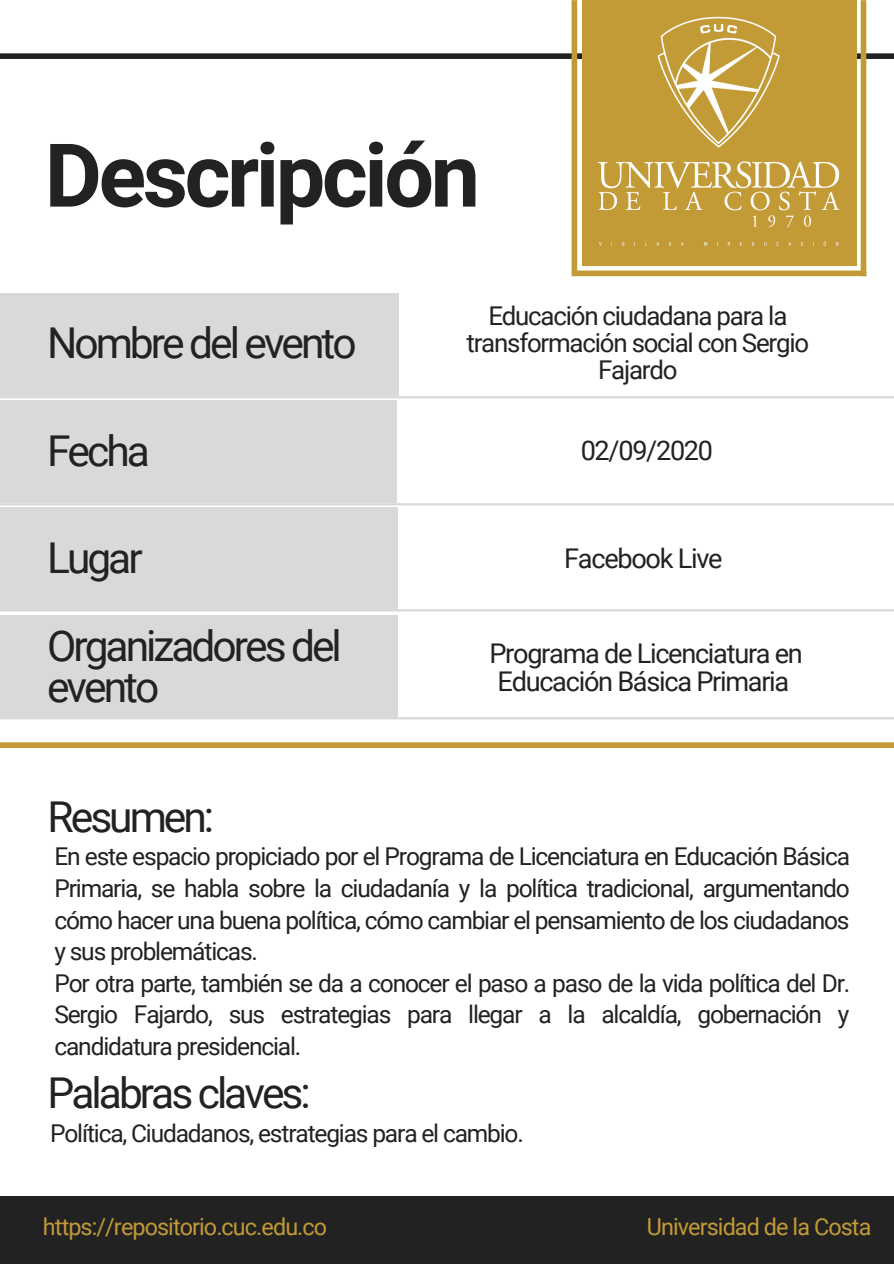
<style>
.page{position:relative;width:894px;height:1264px;background:#fff}
.page>*{position:absolute;margin:0;border:0;box-sizing:border-box;transform-origin:0 0}
.t1{font:700 88.05px "Roboto";letter-spacing:-.04em;color:#222}
.t2{font:42.45px/40.5px "Roboto";letter-spacing:-.07em;color:#222}
.t3{font:27.15px/27.2px "Roboto";letter-spacing:-.045em;color:#222}
.t4{font:27px "Roboto";letter-spacing:-.045em;color:#222}
.t5{font:25.8px/26.8px "Roboto";letter-spacing:-.045em;color:#222;text-align:center}
.t6{font:24.6px/31.5px "Roboto";letter-spacing:-.045em;color:#222;text-align:justify}
.t7{font:23.4px "Roboto";letter-spacing:-.04em;color:#c29a36}
</style>
<div class="page">
<div style="left:0;top:53px;width:893px;height:6px;background:#222"></div>
<div style="left:0;top:293px;width:398px;height:103px;background:#d9d9d9"></div>
<div style="left:0;top:400px;width:397px;height:103px;background:#d9d9d9"></div>
<div style="left:0;top:507px;width:398px;height:103px;background:#d9d9d9"></div>
<hr style="left:0;top:396px;width:893px;height:2px;background:#d9d9d9">
<hr style="left:0;top:503px;width:893px;height:2px;background:#d9d9d9">
<hr style="left:0;top:609px;width:893px;height:2px;background:#d9d9d9">
<div style="left:0;top:615px;width:397px;height:103px;background:#d9d9d9"></div>
<hr style="left:0;top:717px;width:893px;height:2px;background:#d9d9d9">
<div style="left:0;top:742px;width:893px;height:6px;background:#c29a36"></div>
<div style="left:0;top:1196px;width:893px;height:67px;background:#222"></div>
<div style="left:581px;top:0;width:275px;height:266px;background:#c29a36"></div>
<div style="left:571px;top:0;width:6px;height:276px;background:#c29a36"></div>
<div style="left:574px;top:270px;width:292px;height:6px;background:#c29a36"></div>
<img style="left:597px;top:16px;width:243px;height:230px">
<div style="left:860px;top:0;width:6px;height:276px;background:#c29a36"></div>
<p class="t1" style="left:45px;top:125px;width:436px">Descripción</p>
<p class="t2" style="left:47px;top:323px;width:311px">Nombre del evento</p>
<p class="t5" style="left:466px;top:303px;width:344px">Educación ciudadana para la transformación social con Sergio<br>Fajardo</p>
<p class="t2" style="left:47px;top:431px;width:104px">Fecha</p>
<p class="t4" style="left:580px;top:435px;width:134px">02/09/2020</p>
<p class="t2" style="left:47px;top:538px;width:97px">Lugar</p>
<p class="t3" style="left:564px;top:545px;width:160px">Facebook Live</p>
<p class="t2" style="left:47px;top:626px;width:296px">Organizadores del evento</p>
<p class="t3" style="left:489px;top:640px;width:315px">Programa de Licenciatura en<br>Educación Básica Primaria</p>
<p class="t2" style="left:48px;top:796px;width:168px">Resumen:</p>
<p class="t6" style="left:54px;top:841px;width:797px">En este espacio propiciado por el Programa de Licenciatura en Educación Básica Primaria, se habla sobre la ciudadanía y la política tradicional, argumentando cómo hacer una buena política, cómo cambiar el pensamiento de los ciudadanos y sus problemáticas.</p>
<p class="t6" style="left:54px;top:967px;width:797px">Por otra parte, también se da a conocer el paso a paso de la vida política del Dr.<br>Sergio Fajardo, sus estrategias para llegar a la alcaldía, gobernación y candidatura presidencial.</p>
<p class="t2" style="left:48px;top:1073px;width:264px">Palabras claves:</p>
<p class="t6" style="left:50px;top:1118px;width:475px">Política, Ciudadanos, estrategias para el cambio.</p>
<p class="t7" style="left:43px;top:1213px;width:286px">https://repositorio.cuc.edu.co</p>
<p class="t7" style="left:646px;top:1213px;width:226px">Universidad de la Costa</p>
</div>
